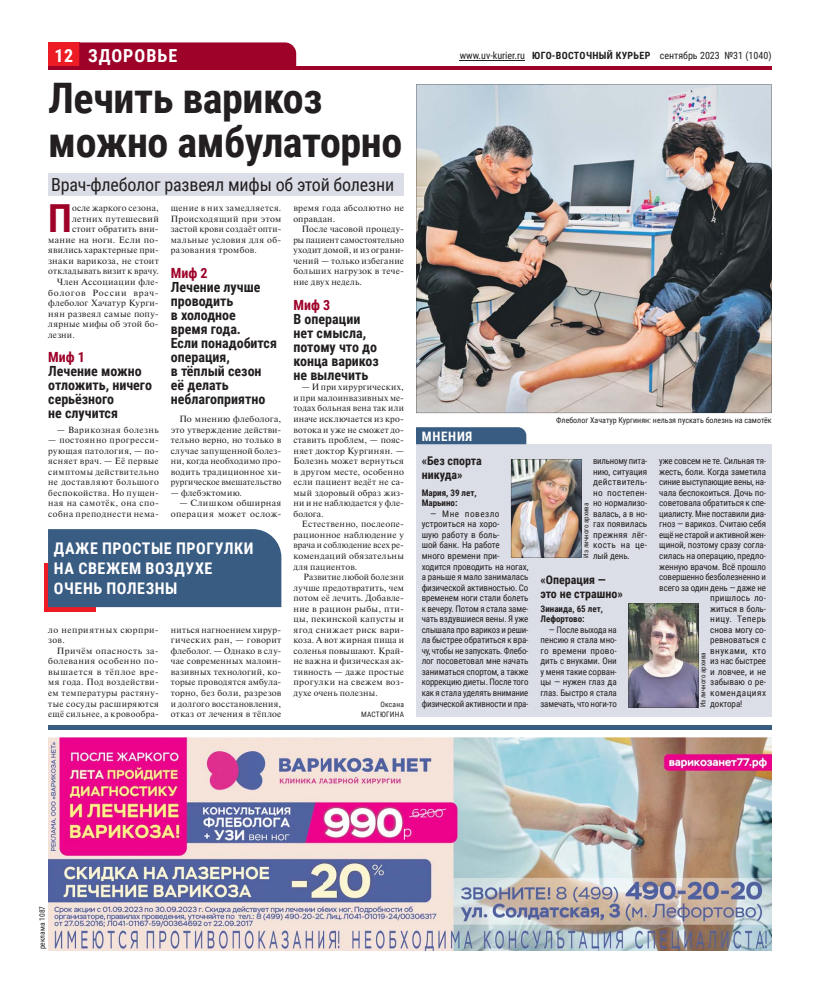
<style>
.page{position:relative;width:820px;height:993px;background:#fff}
.page>*{position:absolute;margin:0;border:0;box-sizing:border-box;transform-origin:0 0}
.t1{font:700 42px/44px "Roboto Condensed";letter-spacing:-.01em;color:#231f20}
.t2{font:700 38.6px "Roboto Condensed";color:#9e0229}
.t3{font:18px "Roboto Condensed";letter-spacing:-.01em;color:#231f20}
.t4{font:700 18px "Roboto Condensed";letter-spacing:.055em;color:#fff}
.t5{font:700 16px/20px "Roboto Condensed";letter-spacing:.035em;color:#fff}
.t6{font:700 14px/14px "Roboto Condensed";color:#231f20}
.t7{font:700 14px "Roboto Condensed";color:#9e0229}
.t8{font:700 13px "Roboto Condensed";letter-spacing:.055em;color:#fff}
.t9{font:700 12px/14px "Roboto Condensed";color:#231f20}
.t10{font:10px "Roboto Condensed";color:#231f20}
.t11{font:9px/10.5px "Newton C";letter-spacing:.03em;color:#231f20;text-align:justify}
.t12{font:9px/10.5px "Roboto Condensed";letter-spacing:-.01em;color:#231f20;text-align:justify}
.t13{font:700 9px/10.5px "Roboto Condensed";color:#231f20}
.t14{font:9px/10.5px "Newton C";letter-spacing:.05em;color:#231f20}
.t15{font:9px "Roboto Condensed";letter-spacing:.045em;color:#231f20}
.t16{font:9px "Newton C";letter-spacing:.09em;color:#231f20}
.t17{font:9px "Roboto Condensed";letter-spacing:.02em;color:#231f20}
.t18{font:9px "Roboto Condensed";letter-spacing:.04em;color:#231f20}
.t19{font:8px "Roboto Condensed";color:#231f20}
.t20{font:7.5px/10.5px "Roboto Condensed";letter-spacing:.02em;color:#231f20;text-align:right}
.t21{font:7.5px "Roboto Condensed";color:#231f20}
.t22{font:7px "Roboto Condensed";color:#231f20}
.s1{font-weight:700}
</style>
<div class="page">
<div style="left:48px;top:42px;width:31px;height:25px;background:#ed1c24"></div>
<hr style="left:48px;top:66px;width:723px;height:3px;background:#9e0229">
<hr style="left:459px;top:60px;width:66px;height:1px;background:#231f20">
<div style="left:79px;top:42px;width:217px;height:24px;background:#9e0229"></div>
<hr style="left:48px;top:725px;width:723px;height:4px;background:#395c82">
<img style="left:416px;top:84px;width:355px;height:329px">
<div style="left:44px;top:563px;width:51px;height:48px;background:linear-gradient(to right,#e31f29,#e0202b)"></div>
<div style="left:48px;top:529px;width:233px;height:78px;background:#395c82"></div>
<div style="left:416px;top:444px;width:355px;height:272px;background:#dbdee6"></div>
<img style="left:510px;top:459px;width:71px;height:98px">
<img style="left:628px;top:603px;width:70px;height:104px">
<div style="left:48px;top:173px;width:355px;height:22px;background:#dbdee6"></div>
<div style="left:416px;top:427px;width:110px;height:17px;background:#395c82"></div>
<img style="left:48px;top:737px;width:723px;height:213px">
<h3 class="t4" style="left:54px;top:45px;width:124px">12 ЗДОРОВЬЕ</h3>
<p class="t10" style="left:459px;top:50px;width:313px">www.uv-kurier.ru <span class="s1">ЮГО-ВОСТОЧНЫЙ КУРЬЕР</span> сентябрь 2023 №31 (1040)</p>
<h1 class="t1" style="left:48px;top:77px;width:355px">Лечить варикоз можно амбулаторно</h1>
<h3 class="t3" style="left:51px;top:174px;width:344px">Врач-флеболог развеял мифы об этой болезни</h3>
<h2 class="t2" style="left:48px;top:196px;width:25px">П</h2>
<p class="t11" style="left:72px;top:204px;width:88px">осле жаркого сезона,</p>
<p class="t11" style="left:72px;top:214px;width:88px">летних путешесвий</p>
<p class="t11" style="left:72px;top:225px;width:88px">стоит обратить вни-</p>
<p class="t11" style="left:48px;top:235px;width:112px">мание на ноги. Если по-</p>
<p class="t11" style="left:48px;top:246px;width:112px">явились характерные при-</p>
<p class="t11" style="left:48px;top:256px;width:112px">знаки варикоза, не стоит</p>
<p class="t11" style="left:48px;top:267px;width:112px">откладывать визит к врачу.</p>
<p class="t11" style="left:57px;top:277px;width:103px">Член Ассоциации фле-</p>
<p class="t16" style="left:48px;top:289px;width:112px">бологов России врач-</p>
<p class="t11" style="left:48px;top:298px;width:112px">флеболог Хачатур Курги-</p>
<p class="t11" style="left:48px;top:309px;width:112px">нян развеял самые попу-</p>
<p class="t11" style="left:48px;top:319px;width:112px">лярные мифы об этой бо-</p>
<p class="t11" style="left:48px;top:330px;width:28px">лезни.</p>
<h3 class="t7" style="left:48px;top:349px;width:38px">Миф 1</h3>
<h3 class="t6" style="left:48px;top:364px;width:105px">Лечение можно отложить, ничего серьёзного<br>не случится</h3>
<p class="t14" style="left:57px;top:425px;width:103px">— Варикозная болезнь</p>
<p class="t11" style="left:48px;top:435px;width:112px">— постоянно прогресси&shy;рующая патология, — по&shy;ясняет врач. — Её первые симптомы действительно не доставляют большого беспокойства. Но пущен&shy;ная на самотёк, она спо&shy;собна преподнести нема-</p>
<p class="t11" style="left:171px;top:204px;width:112px">щение в них замедляется.<br>Происходящий при этом застой крови создаёт опти&shy;мальные условия для об&shy;разования тромбов.</p>
<h3 class="t7" style="left:171px;top:265px;width:38px">Миф 2</h3>
<h3 class="t6" style="left:171px;top:280px;width:107px">Лечение лучше проводить<br>в холодное<br>время года.<br>Если понадобится операция,<br>в тёплый сезон её делать неблагоприятно</h3>
<p class="t11" style="left:171px;top:414px;width:112px;text-indent:9px">По мнению флеболога, это утверждение действи&shy;тельно верно, но только в случае запущенной болез&shy;ни, когда необходимо про&shy;водить традиционное хи&shy;рургическое вмешательство</p>
<p class="t11" style="left:171px;top:488px;width:73px">— флебэктомию.</p>
<p class="t11" style="left:171px;top:498px;width:112px;text-align:right">— Слишком обширная операция может ослож-</p>
<h3 class="t5" style="left:54px;top:538px;width:201px">ДАЖЕ ПРОСТЫЕ ПРОГУЛКИ<br>НА СВЕЖЕМ ВОЗДУХЕ<br>ОЧЕНЬ ПОЛЕЗНЫ</h3>
<p class="t14" style="left:48px;top:625px;width:112px">ло неприятных сюрпри&shy;зов.</p>
<p class="t11" style="left:48px;top:646px;width:112px;text-indent:9px">Причём опасность за&shy;болевания особенно по&shy;вышается в тёплое вре&shy;мя года. Под воздействи&shy;ем температуры растяну&shy;тые сосуды расширяются ещё сильнее, а кровообра-</p>
<p class="t11" style="left:171px;top:625px;width:112px">ниться нагноением хирур&shy;гических ран, — говорит флеболог. — Однако в слу&shy;чае современных малоин&shy;вазивных технологий, ко&shy;торые проводятся амбула&shy;торно, без боли, разрезов и долгого восстановления, отказ от лечения в тёплое</p>
<p class="t11" style="left:293px;top:204px;width:112px">время года абсолютно не оправдан.</p>
<p class="t11" style="left:293px;top:225px;width:112px;text-indent:9px">После часовой процеду&shy;ры пациент самостоятельно уходит домой, и из ограни&shy;чений — только избегание больших нагрузок в тече&shy;ние двух недель.</p>
<h3 class="t7" style="left:293px;top:296px;width:38px">Миф 3</h3>
<h3 class="t6" style="left:293px;top:311px;width:87px">В операции нет смысла, потому что до конца варикоз не вылечить</h3>
<p class="t11" style="left:293px;top:383px;width:112px;text-indent:9px">— И при хирургических, и при малоинвазивных ме&shy;тодах больная вена так или иначе исключается из кро&shy;вотока и уже не сможет до&shy;ставить проблем, — пояс&shy;няет доктор Кургинян. — Болезнь может вернуться в другом месте, особенно если пациент ведёт не са&shy;мый здоровый образ жиз&shy;ни и не наблюдается у фле&shy;болога.</p>
<p class="t11" style="left:293px;top:519px;width:112px;text-indent:9px">Естественно, послеопе&shy;рационное наблюдение у врача и соблюдение всех ре&shy;комендаций обязательны для пациентов.</p>
<p class="t11" style="left:293px;top:572px;width:112px;text-indent:10px">Развитие любой болезни лучше предотвратить, чем потом её лечить. Добавле&shy;ние в рацион рыбы, пти&shy;цы, пекинской капусты и ягод снижает риск вари&shy;коза. А вот жирная пища и соленья повышают. Край&shy;не важна и физическая ак&shy;тивность — даже простые прогулки на свежем воз&shy;духе очень полезны.</p>
<p class="t20" style="left:361px;top:698px;width:44px">Оксана<br>МАСТЮГИНА</p>
<h3 class="t8" style="left:422px;top:428px;width:52px">МНЕНИЯ</h3>
<h3 class="t9" style="left:421px;top:453px;width:62px">«Без спорта никуда»</h3>
<p class="t13" style="left:421px;top:487px;width:56px">Мария, 39 лет,<br>Марьино:</p>
<p class="t12" style="left:421px;top:508px;width:108px;text-align:left;text-indent:9px">— Мне повезло устроиться на хоро-<br>шую работу в боль-<br>шой банк. На работе<br>много времени при&shy;ходится проводить на ногах, а раньше я мало занималась физической активностью. Со временем ноги стали болеть к вечеру. Потом я стала заме&shy;чать вздувшиеся вены. Я уже слышала про варикоз и реши&shy;ла быстрее обратиться к вра&shy;чу, чтобы не запускать. Флебо&shy;лог посоветовал мне начать заниматься спортом, а также коррекцию диеты. После того как я стала уделять внимание физической активности и пра-</p>
<p class="t19" style="left:556px;top:415px;width:217px">Флеболог Хачатур Кургинян: нельзя пускать болезнь на самотёк</p>
<p class="t12" style="left:592px;top:455px;width:56px">вильному пита&shy;нию, ситуация действитель&shy;но постепен&shy;но нормализо&shy;валась, а в но&shy;гах появилась прежняя лёг&shy;кость на це&shy;лый день.</p>
<h3 class="t9" style="left:540px;top:572px;width:84px">«Операция — это не страшно»</h3>
<p class="t13" style="left:540px;top:603px;width:64px">Зинаида, 65 лет,<br>Лефортово:</p>
<p class="t12" style="left:540px;top:624px;width:78px;text-indent:9px">— После выхода на пенсию я стала мно&shy;го времени прово&shy;дить с внуками. Они у меня такие сорван&shy;цы — нужен глаз да глаз. Быстро я стала замечать, что ноги-то</p>
<p class="t22" style="left:581px;top:557px;width:56px;rotate:-90deg">Из личного архива</p>
<p class="t12" style="left:659px;top:455px;width:108px">уже совсем не те. Сильная тя-</p>
<p class="t12" style="left:659px;top:466px;width:108px">жесть, боли. Когда заметила</p>
<p class="t12" style="left:659px;top:476px;width:108px">синие выступающие вены, на-</p>
<p class="t12" style="left:659px;top:487px;width:108px">чала беспокоиться. Дочь по-</p>
<p class="t12" style="left:659px;top:498px;width:108px">советовала обратиться к спе-</p>
<p class="t12" style="left:659px;top:508px;width:108px">циалисту. Мне поставили диа-</p>
<p class="t12" style="left:659px;top:519px;width:108px">гноз — варикоз. Считаю себя</p>
<p class="t12" style="left:659px;top:529px;width:108px">ещё не старой и активной жен-</p>
<p class="t12" style="left:659px;top:540px;width:108px">щиной, поэтому сразу согла-</p>
<p class="t12" style="left:659px;top:550px;width:108px">силась на операцию, предло-</p>
<p class="t12" style="left:659px;top:561px;width:108px">женную врачом. Всё прошло</p>
<p class="t12" style="left:659px;top:571px;width:108px">совершенно безболезненно и</p>
<p class="t12" style="left:659px;top:582px;width:108px">всего за один день — даже не</p>
<p class="t17" style="left:710px;top:592px;width:57px">пришлось ло-</p>
<p class="t12" style="left:710px;top:603px;width:57px">житься в боль-</p>
<p class="t15" style="left:710px;top:613px;width:57px">ницу. Теперь</p>
<p class="t12" style="left:710px;top:624px;width:57px">снова могу со-</p>
<p class="t12" style="left:710px;top:634px;width:57px">ревноваться с</p>
<p class="t18" style="left:710px;top:645px;width:57px">внуками, кто</p>
<p class="t12" style="left:710px;top:656px;width:57px">из нас быстрее</p>
<p class="t12" style="left:710px;top:666px;width:57px">и ловчее, и не</p>
<p class="t12" style="left:710px;top:677px;width:57px">забываю о ре-</p>
<p class="t15" style="left:710px;top:687px;width:57px">комендациях</p>
<p class="t12" style="left:710px;top:698px;width:34px">доктора!</p>
<p class="t22" style="left:698px;top:707px;width:56px;rotate:-90deg">Из личного архива</p>
<p class="t21" style="left:38px;top:949px;width:45px;rotate:-90deg">реклама 1087</p>
</div>
